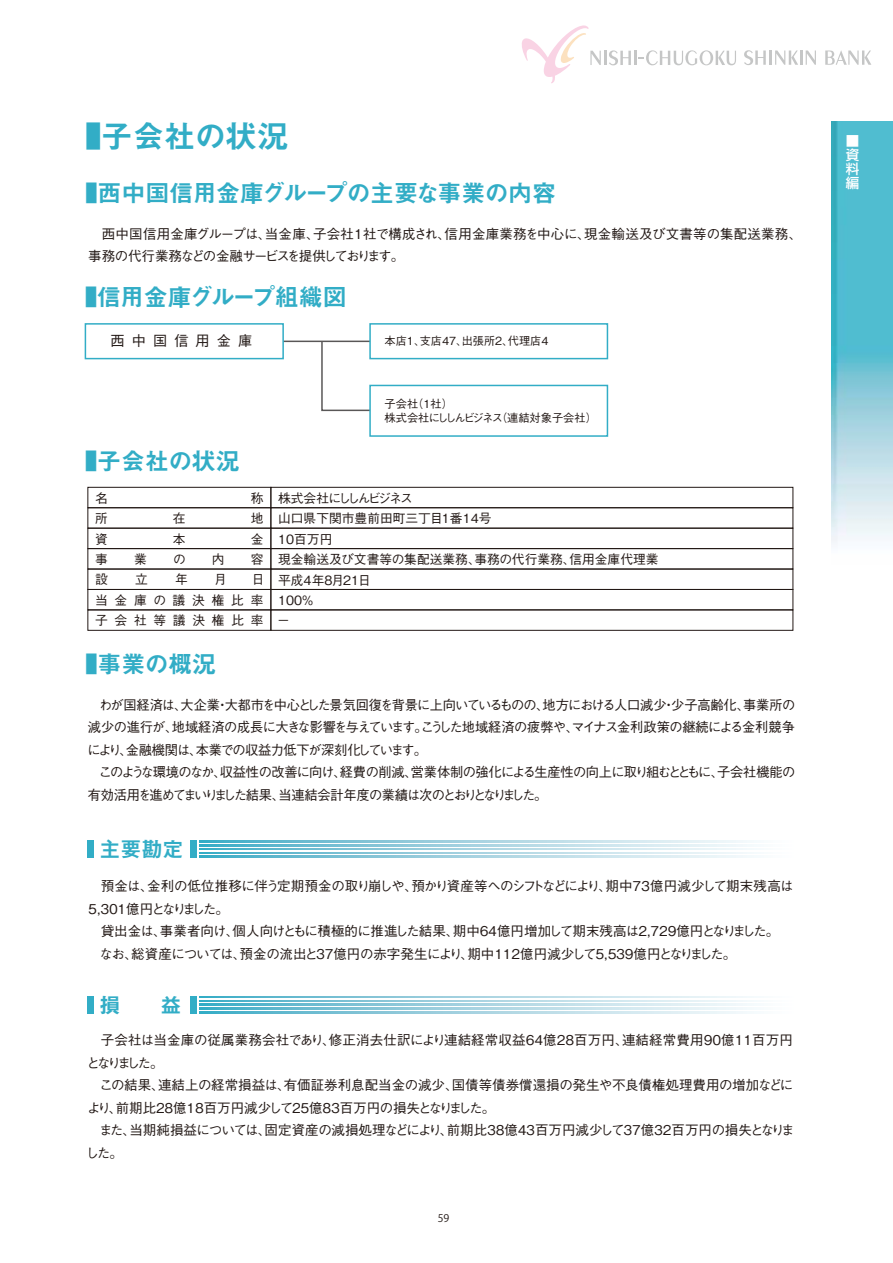
<style>
.page{position:relative;width:893px;height:1263px;background:#fff}
.page>*{position:absolute;margin:0;border:0;box-sizing:border-box;transform-origin:0 0}
.t1{font:31.5px "Midashi Go Pro MB31";color:#32adc6;scale:.5 1}
.t2{font:24px "Midashi Go Pro MB31";letter-spacing:-.03em;color:#32adc6;scale:.5 1}
.t3{font:21px "Midashi Go Pro MB31";color:#32adc6}
.t4{font:500 14.25px "Gothic BBB Pro";letter-spacing:.5em;color:#221815}
.t5{font:500 13.5px/22.5px "Gothic BBB Pro";letter-spacing:-.04em;color:#221815;text-align:justify}
.t6{font:500 13.5px/22.5px "Gothic BBB Pro";letter-spacing:-.085em;color:#221815}
.t7{font:500 13.5px/22.5px "Gothic BBB Pro";letter-spacing:-.02em;color:#221815}
.t8{font:500 13.5px/22.5px "Gothic BBB Pro";letter-spacing:-.01em;color:#221815}
.t9{font:500 13.5px/22.5px "Gothic BBB Pro";letter-spacing:-.09em;color:#221815}
.t10{font:500 13.5px/22.5px "Gothic BBB Pro";letter-spacing:-.005em;color:#221815}
.t11{font:500 13.5px/22.5px "Gothic BBB Pro";letter-spacing:-.08em;color:#221815}
.t12{font:500 13.5px/14.2px "Shin Go Pro";color:#fff;text-align:justify}
.t13{font:500 12.75px/20.4px "Gothic BBB Pro";color:#221815}
.t14{font:500 11.25px/14.5px "Gothic BBB Pro";color:#221815}
.t15{font:10.5px "Koz Go Pr 6 N";color:#221815}
</style>
<div class="page">
<img style="left:832px;top:122px;width:61px;height:422px">
<svg style="left:744px;top:50px;width:22px;height:15px"></svg>
<hr style="left:769px;top:51px;width:3px;height:14px;background:#c5c6c6">
<svg style="left:775px;top:51px;width:41px;height:14px"></svg>
<svg style="left:825px;top:50px;width:46px;height:15px"></svg>
<svg style="left:522px;top:25px;width:79px;height:58px"></svg>
<hr style="left:604px;top:51px;width:3px;height:14px;background:#c5c6c6">
<svg style="left:609px;top:50px;width:22px;height:15px"></svg>
<hr style="left:634px;top:51px;width:3px;height:14px;background:#c5c6c6">
<svg style="left:639px;top:50px;width:97px;height:15px"></svg>
<div style="left:87px;top:840px;width:7px;height:17px;background:#32adc6"></div>
<div style="left:190px;top:840px;width:7px;height:17px;background:#32adc6"></div>
<svg style="left:199px;top:840px;width:553px;height:2px"></svg>
<svg style="left:199px;top:844px;width:553px;height:2px"></svg>
<svg style="left:199px;top:848px;width:553px;height:2px"></svg>
<svg style="left:199px;top:852px;width:553px;height:2px"></svg>
<svg style="left:199px;top:856px;width:553px;height:1px"></svg>
<div style="left:87px;top:996px;width:7px;height:17px;background:#32adc6"></div>
<div style="left:190px;top:996px;width:7px;height:17px;background:#32adc6"></div>
<svg style="left:199px;top:996px;width:553px;height:2px"></svg>
<svg style="left:199px;top:1000px;width:553px;height:2px"></svg>
<svg style="left:199px;top:1004px;width:553px;height:1px"></svg>
<svg style="left:199px;top:1008px;width:553px;height:1px"></svg>
<svg style="left:199px;top:1011px;width:553px;height:2px"></svg>
<div style="left:271px;top:487px;width:522px;height:21px;border:1px solid #221815"></div>
<div style="left:271px;top:507px;width:522px;height:21px;border:1px solid #221815"></div>
<div style="left:271px;top:528px;width:522px;height:21px;border:1px solid #221815"></div>
<div style="left:271px;top:548px;width:522px;height:21px;border:1px solid #221815"></div>
<div style="left:271px;top:569px;width:522px;height:21px;border:1px solid #221815"></div>
<div style="left:271px;top:589px;width:522px;height:21px;border:1px solid #221815"></div>
<div style="left:271px;top:610px;width:522px;height:21px;border:1px solid #221815"></div>
<div style="left:88px;top:487px;width:183px;height:21px;border:1px solid #221815"></div>
<div style="left:88px;top:507px;width:183px;height:21px;border:1px solid #221815"></div>
<div style="left:88px;top:528px;width:183px;height:21px;border:1px solid #221815"></div>
<div style="left:88px;top:548px;width:183px;height:21px;border:1px solid #221815"></div>
<div style="left:88px;top:569px;width:183px;height:21px;border:1px solid #221815"></div>
<div style="left:88px;top:589px;width:183px;height:21px;border:1px solid #221815"></div>
<div style="left:88px;top:610px;width:183px;height:21px;border:1px solid #221815"></div>
<hr style="left:282px;top:341px;width:90px;height:1px;background:#595757">
<svg style="left:320px;top:340px;width:53px;height:72px"></svg>
<div style="left:369px;top:385px;width:239px;height:52px;background:#fff;border:2px solid #32adc6"></div>
<div style="left:369px;top:323px;width:239px;height:36px;background:#fff;border:2px solid #32adc6"></div>
<div style="left:85px;top:323px;width:199px;height:36px;background:#fff;border:2px solid #32adc6"></div>
<h1 class="t1" style="left:86px;top:111px;width:407px">■子会社の状況</h1>
<h2 class="t2" style="left:86px;top:174px;width:943px">■西中国信用金庫グループの主要な事業の内容</h2>
<p class="t8" style="left:88px;top:221px;width:715px;text-indent:14px">西中国信用金庫グループは、当金庫、子会社１社で構成され、信用金庫業務を中心に、現金輸送及び文書等の集配送業務、事務の代行業務などの金融サービスを提供しております。</p>
<h2 class="t2" style="left:85px;top:278px;width:525px">■信用金庫グループ組織図</h2>
<p class="t4" style="left:110px;top:329px;width:143px">西中国信用金庫</p>
<p class="t14" style="left:385px;top:332px;width:165px">本店１、支店４7、出張所2、代理店4</p>
<h2 class="t2" style="left:85px;top:441px;width:311px">■子会社の状況</h2>
<p class="t13" style="left:95px;top:486px;width:14px">名</p>
<p class="t13" style="left:251px;top:486px;width:14px">称</p>
<p class="t13" style="left:95px;top:507px;width:14px">所</p>
<p class="t13" style="left:173px;top:507px;width:14px">在</p>
<p class="t13" style="left:251px;top:507px;width:14px">地</p>
<p class="t13" style="left:95px;top:527px;width:14px">資</p>
<p class="t13" style="left:173px;top:527px;width:14px">本</p>
<p class="t13" style="left:251px;top:527px;width:14px">金</p>
<p class="t13" style="left:95px;top:547px;width:14px">事</p>
<p class="t13" style="left:134px;top:547px;width:14px">業</p>
<p class="t13" style="left:173px;top:547px;width:14px">の</p>
<p class="t13" style="left:212px;top:547px;width:14px">内</p>
<p class="t13" style="left:251px;top:547px;width:14px">容</p>
<p class="t13" style="left:95px;top:568px;width:14px">設</p>
<p class="t13" style="left:135px;top:568px;width:14px">立</p>
<p class="t13" style="left:175px;top:568px;width:14px">年</p>
<p class="t13" style="left:214px;top:568px;width:14px">月</p>
<p class="t13" style="left:95px;top:568px;width:171px;text-align:justify;text-indent:157px">日当金庫の議決権比率子会社等議決権比率</p>
<h2 class="t2" style="left:86px;top:645px;width:263px">■事業の概況</h2>
<p class="t14" style="left:385px;top:395px;width:214px">子会社（１社）<br>株式会社にししんビジネス（連結対象子会社）</p>
<p class="t13" style="left:277px;top:486px;width:383px">株式会社にししんビジネス<br>山口県下関市豊前田町三丁目1番14号<br>10百万円<br>現金輸送及び文書等の集配送業務、事務の代行業務、信用金庫代理業平成4年8月21日<br>100%<br>－</p>
<p class="t5" style="left:87px;top:692px;width:709px;text-indent:12px">わが国経済は、大企業・大都市を中心とした景気回復を背景に上向いているものの、地方における人口減少・少子高齢化、事業所の減少の進行が、地域経済の成長に大きな影響を与えています。こうした地域経済の疲弊や、マイナス金利政策の継続による金利競争により、金融機関は、本業での収益力低下が深刻化しています。</p>
<p class="t5" style="left:88px;top:759px;width:709px;text-indent:11px">このような環境のなか、収益性の改善に向け、経費の削減、営業体制の強化による生産性の向上に取り組むとともに、子会社機能の有効活用を進めてまいりました結果、当連結会計年度の業績は次のとおりとなりました。</p>
<h3 class="t3" style="left:100px;top:832px;width:85px">主要勘定</h3>
<p class="t9" style="left:86px;top:873px;width:709px;text-indent:15px">預金は、金利の低位推移に伴う定期預金の取り崩しや、預かり資産等へのシフトなどにより、期中７３億円減少して期末残高は<br>５,３０１億円となりました。</p>
<p class="t6" style="left:100px;top:918px;width:681px">貸出金は、事業者向け、個人向けともに積極的に推進した結果、期中６４億円増加して期末残高は２,７２９億円となりました。なお、総資産については、預金の流出と３７億円の赤字発生により、期中１１２億円減少して５,５３９億円となりました。</p>
<h3 class="t3" style="left:100px;top:988px;width:22px">損</h3>
<h3 class="t3" style="left:161px;top:988px;width:22px">益</h3>
<p class="t10" style="left:87px;top:1027px;width:708px;text-indent:14px">子会社は当金庫の従属業務会社であり、修正消去仕訳により連結経常収益６４億２８百万円、連結経常費用９０億１１百万円となりました。</p>
<p class="t7" style="left:87px;top:1072px;width:708px;text-indent:12px">この結果、連結上の経常損益は、有価証券利息配当金の減少、国債等債券償還損の発生や不良債権処理費用の増加などにより、前期比２８億１８百万円減少して２５億８３百万円の損失となりました。</p>
<p class="t11" style="left:86px;top:1117px;width:710px;text-indent:14px">また、当期純損益については、固定資産の減損処理などにより、前期比３８億４３百万円減少して３７億３２百万円の損失となりました。</p>
<p class="t15" style="left:438px;top:1212px;width:13px">59</p>
<p class="t12" style="left:846px;top:132px;width:15px">■資料編</p>
</div>
